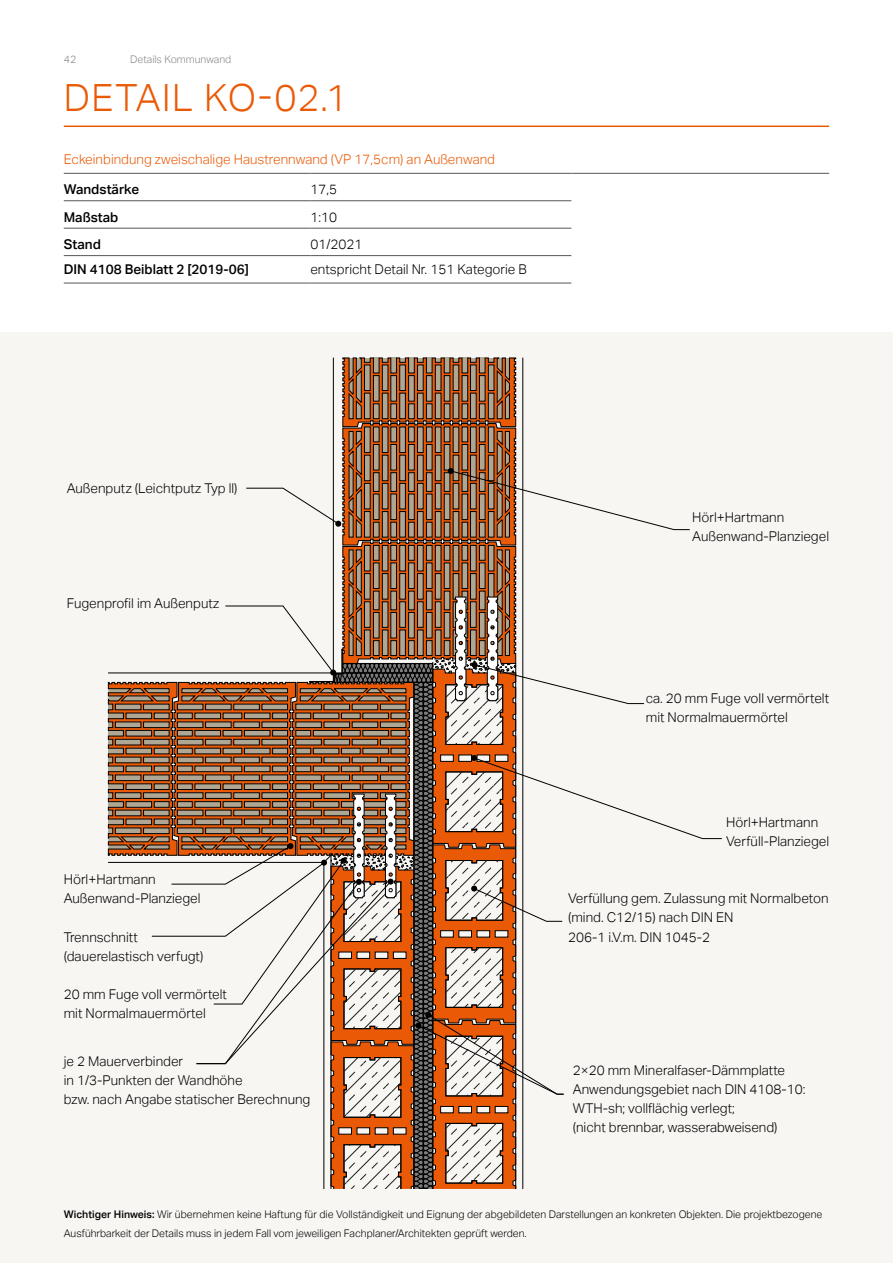
<style>
.page{position:relative;width:893px;height:1263px;background:#fff}
.page>*{position:absolute;margin:0;border:0;box-sizing:border-box;transform-origin:0 0}
.t1{font:300 37.5px "Aktiv Grotesk";letter-spacing:.035em;color:#ea5a06}
.t2{font:300 13.5px/19px "Aktiv Grotesk";color:#000}
.t3{font:300 13.5px "Aktiv Grotesk";color:#ea5a06}
.t4{font:500 13.5px "Aktiv Grotesk";color:#000}
.t5{font:300 10.5px/19px "Aktiv Grotesk";color:#000}
.t6{font:300 10.5px "Aktiv Grotesk";color:#878786}
.s1{font-weight:500}
</style>
<div class="page">
<div style="left:0;top:332px;width:893px;height:931px;background:#f8f6f3"></div>
<hr style="left:64px;top:126px;width:765px;height:1px;background:#ea5a06">
<hr style="left:64px;top:173px;width:246px;height:1px;background:#565656">
<hr style="left:310px;top:173px;width:261px;height:1px;background:#565656">
<hr style="left:571px;top:173px;width:258px;height:1px;background:#565656">
<hr style="left:64px;top:200px;width:246px;height:1px;background:#565656">
<hr style="left:310px;top:200px;width:261px;height:1px;background:#565656">
<hr style="left:64px;top:228px;width:246px;height:1px;background:#565656">
<hr style="left:310px;top:228px;width:261px;height:1px;background:#565656">
<hr style="left:64px;top:255px;width:246px;height:1px;background:#565656">
<hr style="left:310px;top:255px;width:261px;height:1px;background:#565656">
<hr style="left:64px;top:283px;width:246px;height:1px;background:#565656">
<hr style="left:310px;top:283px;width:261px;height:1px;background:#565656">
<svg style="left:108px;top:357px;width:614px;height:832px"></svg>
<p class="t6" style="left:130px;top:54px;width:103px">Details Kommunwand</p>
<p class="t6" style="left:64px;top:54px;width:14px">42</p>
<h1 class="t1" style="left:64px;top:77px;width:286px">DETAIL KO-02.1</h1>
<p class="t3" style="left:64px;top:152px;width:433px">Eckeinbindung zweischalige Haustrennwand (VP 17,5cm) an Außenwand</p>
<p class="t4" style="left:64px;top:182px;width:77px">Wandstärke</p>
<p class="t2" style="left:310px;top:180px;width:28px">17,5</p>
<p class="t4" style="left:64px;top:209px;width:56px">Maßstab</p>
<p class="t2" style="left:310px;top:208px;width:28px">1:10</p>
<p class="t4" style="left:64px;top:237px;width:39px">Stand</p>
<p class="t2" style="left:310px;top:235px;width:54px">01/2021</p>
<p class="t4" style="left:64px;top:261px;width:187px">DIN 4108 Beiblatt 2 [2019-06]</p>
<p class="t2" style="left:310px;top:259px;width:218px">entspricht Detail Nr. 151 Kategorie B</p>
<p class="t2" style="left:67px;top:479px;width:172px">Außenputz (Leichtputz Typ ll)</p>
<p class="t2" style="left:67px;top:593px;width:154px">Fugenprofil im Außenputz</p>
<p class="t2" style="left:64px;top:870px;width:138px">Hörl+Hartmann<br>Außenwand-Planziegel</p>
<p class="t2" style="left:64px;top:927px;width:141px">Trennschnitt (dauerelastisch verfugt)</p>
<p class="t2" style="left:64px;top:985px;width:165px">20 mm Fuge voll vermörtelt mit Normalmauermörtel</p>
<p class="t2" style="left:64px;top:1051px;width:248px">je 2 Mauerverbinder<br>in 1/3-Punkten der Wandhöhe<br>bzw. nach Angabe statischer Berechnung</p>
<p class="t2" style="left:692px;top:508px;width:138px">Hörl+Hartmann<br>Außenwand-Planziegel</p>
<p class="t2" style="left:646px;top:689px;width:185px">ca. 20 mm Fuge voll vermörtelt mit Normalmauermörtel</p>
<p class="t2" style="left:726px;top:813px;width:105px">Hörl+Hartmann<br>Verfüll-Planziegel</p>
<p class="t2" style="left:568px;top:889px;width:262px">Verfüllung gem. Zulassung mit Normalbeton (mind. C12/15) nach DIN EN<br>206-1 i.V.m. DIN 1045-2</p>
<p class="t2" style="left:573px;top:1061px;width:234px">2×20 mm Mineralfaser-Dämmplatte Anwendungsgebiet nach DIN 4108-10:<br>WTH-sh; vollflächig verlegt;<br>(nicht brennbar, wasserabweisend)</p>
<p class="t5" style="left:64px;top:1205px;width:760px"><span class="s1">Wichtiger Hinweis:</span> Wir übernehmen keine Haftung für die Vollständigkeit und Eignung der abgebildeten Darstellungen an konkreten Objekten. Die projektbezogene<br>Ausführbarkeit der Details muss in jedem Fall vom jeweiligen Fachplaner/Architekten geprüft werden.</p>
</div>
